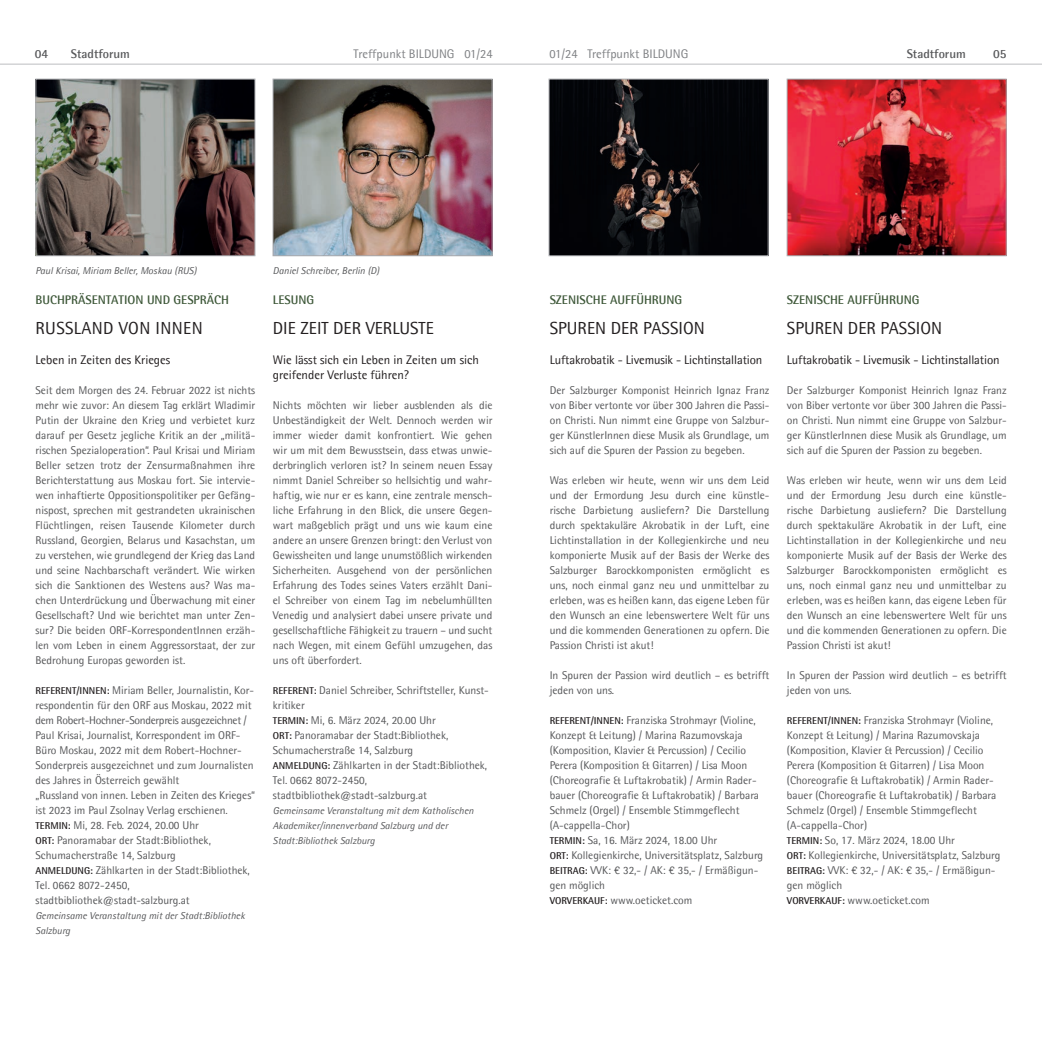
<style>
.page{position:relative;width:1042px;height:1053px;background:#fff}
.page>*{position:absolute;margin:0;border:0;box-sizing:border-box;transform-origin:0 0}
.t1{font:17.5px "Agfa Rotis Semisans";color:#231f20}
.t2{font:17.5px "Agfa Rotis Semisans";letter-spacing:.02em;color:#231f20}
.t3{font:12.5px/15px "Agfa Rotis Semisans";letter-spacing:-.01em;color:#231f20}
.t4{font:700 12.5px "Agfa Rotis Semisans";color:#3e5839}
.t5{font:12.5px "Agfa Rotis Semisans";color:#808285}
.t6{font:700 12.5px "Agfa Rotis Semisans";color:#57585a}
.t7{font:11.25px/15px "Agfa Rotis Semisans";color:#57585a;text-align:justify}
.t8{font:italic 10px/15px "Agfa Rotis Semisans";color:#57585a}
.s1{font-weight:700;font-size:10px;color:#231f20}
</style>
<div class="page">
<hr style="left:0;top:64px;width:521px;height:1px;background:#bcbdc0">
<hr style="left:521px;top:64px;width:521px;height:1px;background:#bcbdc0">
<img style="left:551px;top:81px;width:215px;height:173px">
<img style="left:275px;top:81px;width:215px;height:173px">
<div style="left:273px;top:79px;width:219px;height:177px;border:1px solid #a8a9ad"></div>
<img style="left:38px;top:81px;width:215px;height:173px">
<div style="left:36px;top:79px;width:219px;height:177px;border:1px solid #a8a9ad"></div>
<img style="left:789px;top:81px;width:215px;height:173px">
<div style="left:787px;top:79px;width:219px;height:177px;border:1px solid #a8a9ad"></div>
<p class="t6" style="left:35px;top:46px;width:15px">04</p>
<p class="t6" style="left:71px;top:46px;width:61px">Stadtforum</p>
<p class="t5" style="left:354px;top:46px;width:141px">Treffpunkt BILDUNG 01/24</p>
<p class="t5" style="left:549px;top:46px;width:141px">01/24 Treffpunkt BILDUNG</p>
<p class="t6" style="left:906px;top:46px;width:61px">Stadtforum</p>
<p class="t6" style="left:993px;top:46px;width:15px">05</p>
<p class="t8" style="left:36px;top:263px;width:162px">Paul Krisai, Miriam Beller, Moskau (RUS)</p>
<p class="t4" style="left:36px;top:292px;width:195px">BUCHPRÄSENTATION UND GESPRÄCH</p>
<h1 class="t2" style="left:36px;top:318px;width:169px">RUSSLAND VON INNEN</h1>
<p class="t3" style="left:36px;top:352px;width:136px">Leben in Zeiten des Krieges</p>
<p class="t7" style="left:36px;top:382px;width:221px">Seit dem Morgen des 24. Februar 2022 ist nichts mehr wie zuvor: An diesem Tag erklärt Wladimir Putin der Ukraine den Krieg und verbietet kurz darauf per Gesetz jegliche Kritik an der „militä&shy;rischen Spezialoperation“. Paul Krisai und Miriam Beller setzen trotz der Zensurmaßnahmen ihre Berichterstattung aus Moskau fort. Sie intervie&shy;wen inhaftierte Oppositionspolitiker per Gefäng&shy;nispost, sprechen mit gestrandeten ukrainischen Flüchtlingen, reisen Tausende Kilometer durch Russland, Georgien, Belarus und Kasachstan, um zu verstehen, wie grundlegend der Krieg das Land und seine Nachbarschaft verändert. Wie wirken sich die Sanktionen des Westens aus? Was ma&shy;chen Unterdrückung und Überwachung mit einer Gesellschaft? Und wie berichtet man unter Zen&shy;sur? Die beiden ORF-KorrespondentInnen erzäh&shy;len vom Leben in einem Aggressorstaat, der zur Bedrohung Europas geworden ist.</p>
<p class="t7" style="left:36px;top:682px;width:221px;text-align:left"><span class="s1">REFERENT/INNEN:</span> Miriam Beller, Journalistin, Kor&shy;respondentin für den ORF aus Moskau, 2022 mit dem Robert-Hochner-Sonderpreis ausgezeichnet / Paul Krisai, Journalist, Korrespondent im ORF-Büro Moskau, 2022 mit dem Robert-Hochner-Sonderpreis ausgezeichnet und zum Journalisten des Jahres in Österreich gewählt<br>„Russland von innen. Leben in Zeiten des Krieges“ ist 2023 im Paul Zsolnay Verlag erschienen.<br><span class="s1">TERMIN:</span> Mi, 28. Feb. 2024, 20.00 Uhr<br><span class="s1">ORT:</span> Panoramabar der Stadt:Bibliothek, Schumacherstraße 14, Salzburg<br><span class="s1">ANMELDUNG:</span> Zählkarten in der Stadt:Bibliothek, Tel. 0662 8072-2450, stadtbibliothek@stadt-salzburg.at</p>
<p class="t8" style="left:36px;top:908px;width:211px">Gemeinsame Veranstaltung mit der Stadt:Bibliothek<br>Salzburg</p>
<p class="t8" style="left:273px;top:263px;width:108px">Daniel Schreiber, Berlin (D)</p>
<p class="t4" style="left:273px;top:292px;width:43px">LESUNG</p>
<h1 class="t1" style="left:273px;top:318px;width:162px">DIE ZEIT DER VERLUSTE</h1>
<p class="t3" style="left:273px;top:352px;width:207px">Wie lässt sich ein Leben in Zeiten um sich greifender Verluste führen?</p>
<p class="t7" style="left:273px;top:397px;width:221px">Nichts möchten wir lieber ausblenden als die Unbeständigkeit der Welt. Dennoch werden wir immer wieder damit konfrontiert. Wie gehen wir um mit dem Bewusstsein, dass etwas unwie&shy;derbringlich verloren ist? In seinem neuen Essay nimmt Daniel Schreiber so hellsichtig und wahr&shy;haftig, wie nur er es kann, eine zentrale mensch&shy;liche Erfahrung in den Blick, die unsere Gegen&shy;wart maßgeblich prägt und uns wie kaum eine andere an unsere Grenzen bringt: den Verlust von Gewissheiten und lange unumstößlich wirkenden Sicherheiten. Ausgehend von der persönlichen Erfahrung des Todes seines Vaters erzählt Dani&shy;el Schreiber von einem Tag im nebelumhüllten Venedig und analysiert dabei unsere private und gesellschaftliche Fähigkeit zu trauern – und sucht nach Wegen, mit einem Gefühl umzugehen, das uns oft überfordert.</p>
<p class="t7" style="left:273px;top:682px;width:217px;text-align:left"><span class="s1">REFERENT:</span> Daniel Schreiber, Schriftsteller, Kunst&shy;kritiker<br><span class="s1">TERMIN:</span> Mi, 6. März 2024, 20.00 Uhr<br><span class="s1">ORT:</span> Panoramabar der Stadt:Bibliothek, Schumacherstraße 14, Salzburg<br><span class="s1">ANMELDUNG:</span> Zählkarten in der Stadt:Bibliothek, Tel. 0662 8072-2450, stadtbibliothek@stadt-salzburg.at</p>
<p class="t8" style="left:273px;top:803px;width:202px">Gemeinsame Veranstaltung mit dem Katholischen<br>Akademiker/innenverband Salzburg und der<br>Stadt:Bibliothek Salzburg</p>
<p class="t4" style="left:550px;top:292px;width:134px">SZENISCHE AUFFÜHRUNG</p>
<h1 class="t1" style="left:550px;top:318px;width:157px">SPUREN DER PASSION</h1>
<p class="t3" style="left:550px;top:352px;width:214px">Luftakrobatik - Livemusik - Lichtinstallation</p>
<p class="t7" style="left:550px;top:382px;width:221px">Der Salzburger Komponist Heinrich Ignaz Franz von Biber vertonte vor über 300 Jahren die Passi&shy;on Christi. Nun nimmt eine Gruppe von Salzbur&shy;ger KünstlerInnen diese Musik als Grundlage, um sich auf die Spuren der Passion zu begeben.</p>
<p class="t7" style="left:550px;top:472px;width:221px">Was erleben wir heute, wenn wir uns dem Leid und der Ermordung Jesu durch eine künstle&shy;rische Darbietung ausliefern? Die Darstellung durch spektakuläre Akrobatik in der Luft, eine Lichtinstallation in der Kollegienkirche und neu komponierte Musik auf der Basis der Werke des Salzburger Barockkomponisten ermöglicht es uns, noch einmal ganz neu und unmittelbar zu erleben, was es heißen kann, das eigene Leben für den Wunsch an eine lebenswertere Welt für uns und die kommenden Generationen zu opfern. Die Passion Christi ist akut!</p>
<p class="t7" style="left:550px;top:667px;width:221px">In Spuren der Passion wird deutlich – es betrifft jeden von uns.</p>
<p class="t7" style="left:550px;top:712px;width:215px;text-align:left"><span class="s1">REFERENT/INNEN:</span> Franziska Strohmayr (Violine, Konzept &amp; Leitung) / Marina Razumovskaja (Komposition, Klavier &amp; Percussion) / Cecilio Perera (Komposition &amp; Gitarren) / Lisa Moon (Choreografie &amp; Luftakrobatik) / Armin Rader&shy;bauer (Choreografie &amp; Luftakrobatik) / Barbara Schmelz (Orgel) / Ensemble Stimmgeflecht (A-cappella-Chor)<br><span class="s1">TERMIN:</span> Sa, 16. März 2024, 18.00 Uhr<br><span class="s1">ORT:</span> Kollegienkirche, Universitätsplatz, Salzburg <span class="s1">BEITRAG:</span> VVK: € 32,- / AK: € 35,- / Ermäßigun&shy;gen möglich<br><span class="s1">VORVERKAUF:</span> www.oeticket.com</p>
<p class="t4" style="left:787px;top:292px;width:134px">SZENISCHE AUFFÜHRUNG</p>
<h1 class="t1" style="left:787px;top:318px;width:157px">SPUREN DER PASSION</h1>
<p class="t3" style="left:787px;top:352px;width:214px">Luftakrobatik - Livemusik - Lichtinstallation</p>
<p class="t7" style="left:787px;top:382px;width:221px">Der Salzburger Komponist Heinrich Ignaz Franz von Biber vertonte vor über 300 Jahren die Passi&shy;on Christi. Nun nimmt eine Gruppe von Salzbur&shy;ger KünstlerInnen diese Musik als Grundlage, um sich auf die Spuren der Passion zu begeben.</p>
<p class="t7" style="left:787px;top:472px;width:221px">Was erleben wir heute, wenn wir uns dem Leid und der Ermordung Jesu durch eine künstle&shy;rische Darbietung ausliefern? Die Darstellung durch spektakuläre Akrobatik in der Luft, eine Lichtinstallation in der Kollegienkirche und neu komponierte Musik auf der Basis der Werke des Salzburger Barockkomponisten ermöglicht es uns, noch einmal ganz neu und unmittelbar zu erleben, was es heißen kann, das eigene Leben für den Wunsch an eine lebenswertere Welt für uns und die kommenden Generationen zu opfern. Die Passion Christi ist akut!</p>
<p class="t7" style="left:787px;top:667px;width:221px">In Spuren der Passion wird deutlich – es betrifft jeden von uns.</p>
<p class="t7" style="left:787px;top:712px;width:215px;text-align:left"><span class="s1">REFERENT/INNEN:</span> Franziska Strohmayr (Violine, Konzept &amp; Leitung) / Marina Razumovskaja (Komposition, Klavier &amp; Percussion) / Cecilio Perera (Komposition &amp; Gitarren) / Lisa Moon (Choreografie &amp; Luftakrobatik) / Armin Rader&shy;bauer (Choreografie &amp; Luftakrobatik) / Barbara Schmelz (Orgel) / Ensemble Stimmgeflecht (A-cappella-Chor)<br><span class="s1">TERMIN:</span> So, 17. März 2024, 18.00 Uhr<br><span class="s1">ORT:</span> Kollegienkirche, Universitätsplatz, Salzburg <span class="s1">BEITRAG:</span> VVK: € 32,- / AK: € 35,- / Ermäßigun&shy;gen möglich<br><span class="s1">VORVERKAUF:</span> www.oeticket.com</p>
</div>
